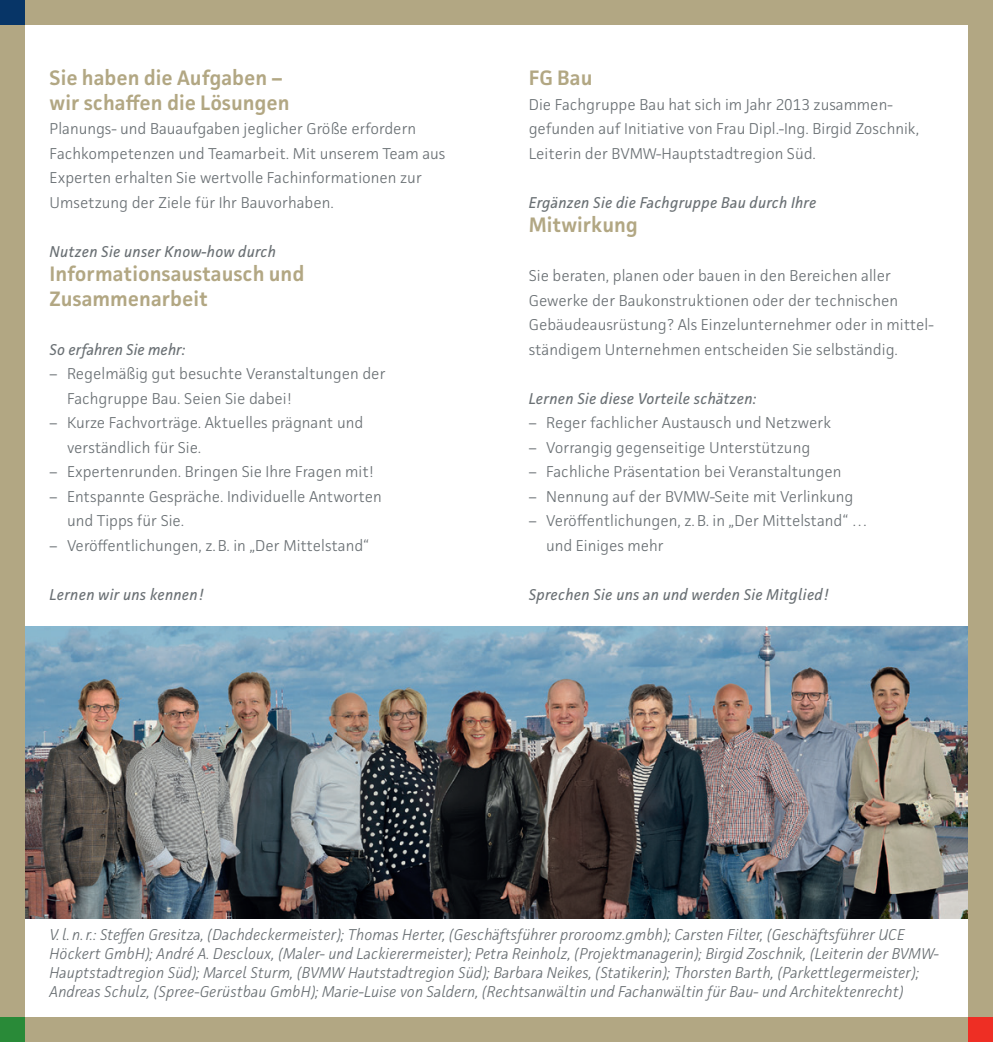
<style>
.page{position:relative;width:993px;height:1042px;background:#fff}
.page>*{position:absolute;margin:0;border:0;box-sizing:border-box;transform-origin:0 0}
.t1{font:600 21px/24.5px "Facit";color:#b2a783}
.t2{font:300 15.75px/24.5px "Facit";color:#6a7074}
.t3{font:italic 300 15.75px/19.2px "Facit";letter-spacing:.005em;color:#6a7074}
.t4{font:italic 15.75px "Facit";letter-spacing:.015em;color:#6a7074}
</style>
<div class="page">
<img style="left:25px;top:627px;width:942px;height:291px">
<div style="left:0;top:1017px;width:992px;height:25px;background:#b2a783"></div>
<div style="left:0;top:0;width:992px;height:25px;background:#b2a783"></div>
<div style="left:0;top:0;width:25px;height:1042px;background:#b2a783"></div>
<div style="left:967px;top:0;width:25px;height:1042px;background:#b2a783"></div>
<svg style="left:968px;top:1017px;width:24px;height:25px"></svg>
<svg style="left:0;top:1017px;width:25px;height:25px"></svg>
<svg style="left:0;top:0;width:25px;height:25px"></svg>
<h1 class="t1" style="left:50px;top:65px;width:241px">Sie haben die Aufgaben – wir schaffen die Lösungen</h1>
<p class="t2" style="left:50px;top:116px;width:397px">Planungs- und Bauaufgaben jeglicher Größe erfordern Fachkompetenzen und Teamarbeit. Mit unserem Team aus Experten erhalten Sie wertvolle Fachinformationen zur Umsetzung der Ziele für Ihr Bauvorhaben.</p>
<p class="t4" style="left:50px;top:241px;width:228px">Nutzen Sie unser Know-how durch</p>
<h1 class="t1" style="left:50px;top:261px;width:256px">Informationsaustausch und<br>Zusammenarbeit</h1>
<p class="t4" style="left:50px;top:339px;width:137px">So erfahren Sie mehr:</p>
<p class="t2" style="left:67px;top:361px;width:320px;text-indent:-17px">– Regelmäßig gut besuchte Veranstaltungen der<br>Fachgruppe Bau. Seien Sie dabei!</p>
<p class="t2" style="left:67px;top:410px;width:297px;text-indent:-17px">– Kurze Fachvorträge. Aktuelles prägnant und verständlich für Sie.</p>
<p class="t2" style="left:50px;top:459px;width:325px">– Expertenrunden. Bringen Sie Ihre Fragen mit!</p>
<p class="t2" style="left:67px;top:484px;width:316px;text-indent:-17px">– Entspannte Gespräche. Individuelle Antworten und Tipps für Sie.</p>
<p class="t2" style="left:50px;top:533px;width:321px">– Veröffentlichungen, z.B. in „Der Mittelstand“</p>
<p class="t4" style="left:50px;top:584px;width:155px">Lernen wir uns kennen!</p>
<h1 class="t1" style="left:528px;top:65px;width:65px">FG Bau</h1>
<p class="t2" style="left:528px;top:92px;width:392px">Die Fachgruppe Bau hat sich im Jahr 2013 zusammen&shy;gefunden auf Initiative von Frau Dipl.-Ing. Birgid Zoschnik,<br>Leiterin der BVMW-Hauptstadtregion Süd.</p>
<p class="t4" style="left:528px;top:192px;width:289px">Ergänzen Sie die Fachgruppe Bau durch Ihre</p>
<h1 class="t1" style="left:528px;top:212px;width:111px">Mitwirkung</h1>
<p class="t2" style="left:528px;top:263px;width:406px">Sie beraten, planen oder bauen in den Bereichen aller Gewerke der Baukonstruktionen oder der technischen Gebäudeausrüstung? Als Einzelunternehmer oder in mittel&shy;ständigem Unternehmen entscheiden Sie selbständig.</p>
<p class="t4" style="left:528px;top:388px;width:229px">Lernen Sie diese Vorteile schätzen:</p>
<p class="t2" style="left:528px;top:410px;width:304px">– Reger fachlicher Austausch und Netzwerk</p>
<p class="t2" style="left:528px;top:435px;width:283px">– Vorrangig gegenseitige Unterstützung</p>
<p class="t2" style="left:528px;top:459px;width:314px">– Fachliche Präsentation bei Veranstaltungen</p>
<p class="t2" style="left:528px;top:484px;width:326px">– Nennung auf der BVMW-Seite mit Verlinkung</p>
<p class="t2" style="left:546px;top:508px;width:323px;text-indent:-17px">– Veröffentlichungen, z.B. in „Der Mittelstand“ … und Einiges mehr</p>
<p class="t4" style="left:528px;top:584px;width:301px">Sprechen Sie uns an und werden Sie Mitglied!</p>
<p class="t3" style="left:50px;top:924px;width:890px">V.l. n.r.: Steffen Gresitza, (Dachdeckermeister); Thomas Herter, (Geschäftsführer proroomz.gmbh); Carsten Filter, (Geschäftsführer UCE Höckert GmbH); André A. Descloux, (Maler- und Lackierermeister); Petra Reinholz, (Projektmanagerin); Birgid Zoschnik, (Leiterin der BVMW-Hauptstadtregion Süd); Marcel Sturm, (BVMW Hautstadtregion Süd); Barbara Neikes, (Statikerin); Thorsten Barth, (Parkettlegermeister); Andreas Schulz, (Spree-Gerüstbau GmbH); Marie-Luise von Saldern, (Rechtsanwältin und Fachanwältin für Bau- und Architektenrecht)</p>
</div>
